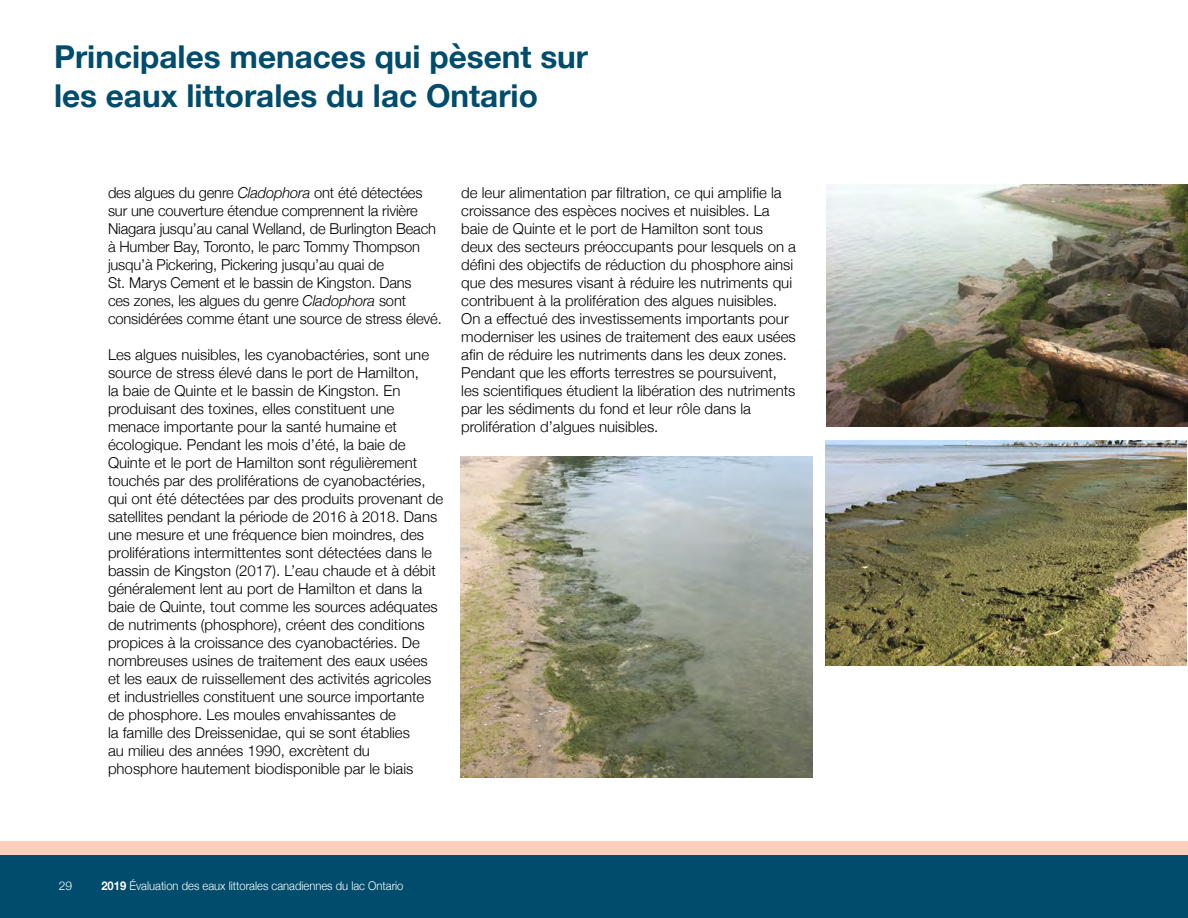
<style>
.page{position:relative;width:1188px;height:918px;background:#fff}
.page>*{position:absolute;margin:0;border:0;box-sizing:border-box;transform-origin:0 0}
.t1{font:700 31.5px/39px "Helvetica Neue";color:#004c6c}
.t2{font:300 15px/18px "Helvetica Neue";color:#000}
.t3{font:300 12px "Helvetica Neue";color:#fff;scale:.94 1}
.t4{font:300 12px "Helvetica Neue";color:#fff}
.s1{font-style:italic}
.s2{font-weight:700}
</style>
<div class="page">
<div style="left:0;top:847px;width:1188px;height:71px;background:#004c6c"></div>
<div style="left:0;top:841px;width:1188px;height:13px;background:#fccfbd"></div>
<img style="left:461px;top:456px;width:351px;height:321px">
<img style="left:825px;top:440px;width:362px;height:225px">
<img style="left:827px;top:185px;width:361px;height:242px">
<h1 class="t1" style="left:54px;top:38px;width:536px">Principales menaces qui pèsent sur les eaux littorales du lac Ontario</h1>
<p class="t2" style="left:108px;top:183px;width:335px">des algues du genre <span class="s1">Cladophora</span> ont été détectées sur une couverture étendue comprennent la rivière Niagara jusqu’au canal Welland, de Burlington Beach à Humber Bay, Toronto, le parc Tommy Thompson jusqu’à Pickering, Pickering jusqu’au quai de<br>St. Marys Cement et le bassin de Kingston. Dans<br>ces zones, les algues du genre <span class="s1">Cladophora</span> sont considérées comme étant une source de stress élevé.</p>
<p class="t2" style="left:108px;top:345px;width:337px">Les algues nuisibles, les cyanobactéries, sont une source de stress élevé dans le port de Hamilton,<br>la baie de Quinte et le bassin de Kingston. En produisant des toxines, elles constituent une menace importante pour la santé humaine et écologique. Pendant les mois d’été, la baie de Quinte et le port de Hamilton sont régulièrement touchés par des proliférations de cyanobactéries, qui ont été détectées par des produits provenant de satellites pendant la période de 2016 à 2018. Dans une mesure et une fréquence bien moindres, des proliférations intermittentes sont détectées dans le bassin de Kingston (2017). L’eau chaude et à débit généralement lent au port de Hamilton et dans la baie de Quinte, tout comme les sources adéquates de nutriments (phosphore), créent des conditions propices à la croissance des cyanobactéries. De nombreuses usines de traitement des eaux usées et les eaux de ruissellement des activités agricoles et industrielles constituent une source importante de phosphore. Les moules envahissantes de<br>la famille des Dreissenidae, qui se sont établies<br>au milieu des années 1990, excrètent du<br>phosphore hautement biodisponible par le biais</p>
<p class="t2" style="left:461px;top:183px;width:336px">de leur alimentation par filtration, ce qui amplifie la croissance des espèces nocives et nuisibles. La baie de Quinte et le port de Hamilton sont tous deux des secteurs préoccupants pour lesquels on a défini des objectifs de réduction du phosphore ainsi que des mesures visant à réduire les nutriments qui contribuent à la prolifération des algues nuisibles.<br>On a effectué des investissements importants pour moderniser les usines de traitement des eaux usées afin de réduire les nutriments dans les deux zones.<br>Pendant que les efforts terrestres se poursuivent, les scientifiques étudient la libération des nutriments par les sédiments du fond et leur rôle dans la prolifération d’algues nuisibles.</p>
<p class="t4" style="left:59px;top:876px;width:15px">29</p>
<p class="t3" style="left:101px;top:876px;width:323px"><span class="s2">2019</span> Évaluation des eaux littorales canadiennes du lac Ontario</p>
</div>
